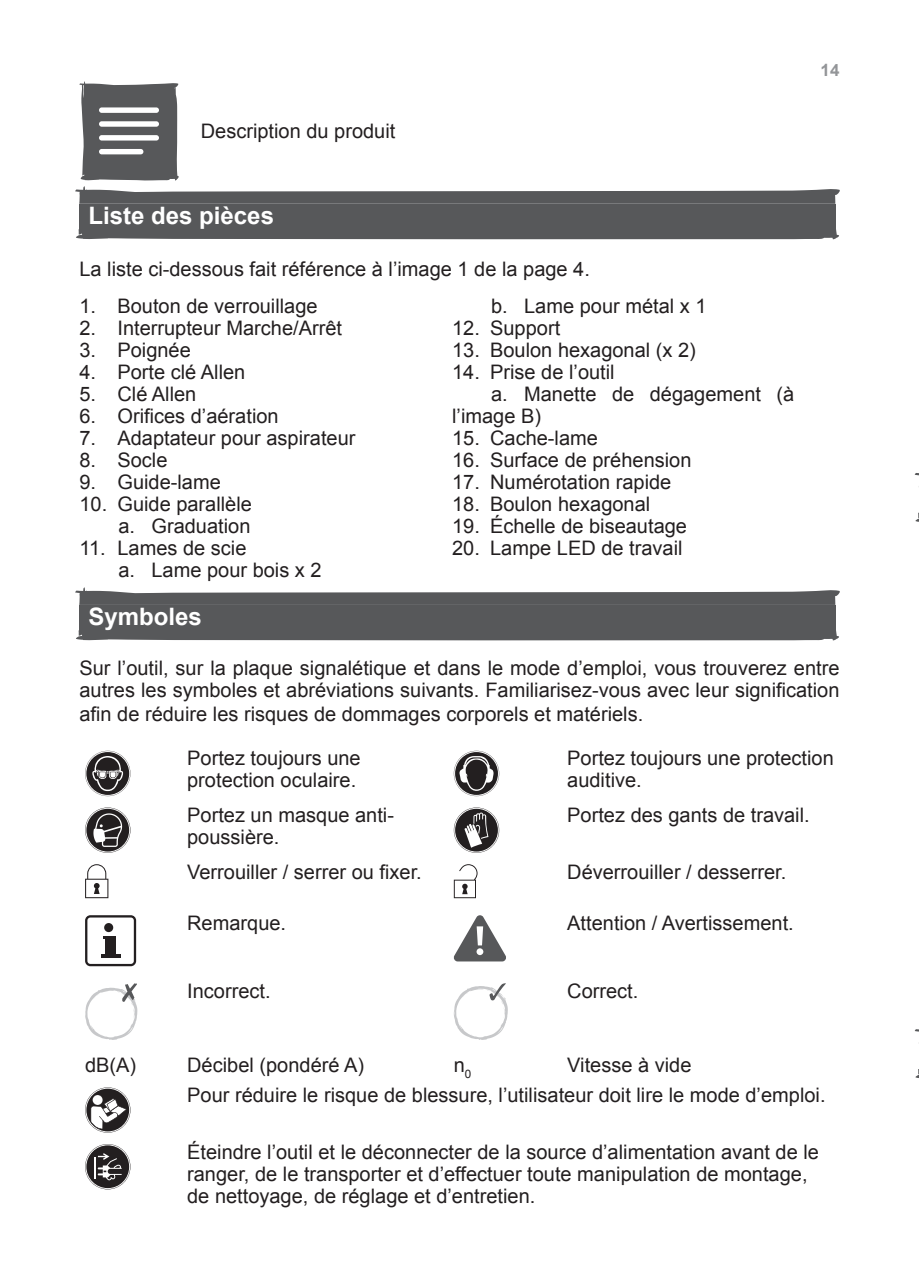
<style>
.page{position:relative;width:919px;height:1270px;background:#fff}
.page>*{position:absolute;margin:0;border:0;box-sizing:border-box;transform-origin:0 0}
.t1{font:700 24px "Arial";color:#fff}
.t2{font:20px/22px "Arial";color:#231f20}
.t3{font:700 17px "Arial";color:#939598}
</style>
<div class="page">
<svg style="left:914px;top:473px;width:5px;height:49px"></svg>
<svg style="left:914px;top:1029px;width:5px;height:49px"></svg>
<div style="left:79px;top:204px;width:756px;height:25px;background:#57585a"></div>
<svg style="left:75px;top:81px;width:765px;height:123px"></svg>
<svg style="left:76px;top:229px;width:763px;height:11px;background:#666769"></svg>
<div style="left:79px;top:605px;width:756px;height:25px;background:#57585a"></div>
<svg style="left:75px;top:587px;width:765px;height:18px"></svg>
<svg style="left:76px;top:630px;width:763px;height:11px;background:#646567"></svg>
<svg style="left:85px;top:751px;width:45px;height:45px"></svg>
<svg style="left:454px;top:751px;width:45px;height:45px"></svg>
<svg style="left:85px;top:807px;width:45px;height:46px"></svg>
<svg style="left:454px;top:807px;width:45px;height:46px"></svg>
<svg style="left:85px;top:864px;width:23px;height:34px"></svg>
<svg style="left:454px;top:864px;width:23px;height:34px"></svg>
<svg style="left:85px;top:915px;width:51px;height:51px"></svg>
<div style="left:105px;top:936px;width:11px;height:19px;background:#231f20"></div>
<hr style="left:101px;top:954px;width:19px;height:4px;background:#231f20">
<svg style="left:453px;top:915px;width:53px;height:46px"></svg>
<svg style="left:85px;top:983px;width:52px;height:57px"></svg>
<svg style="left:454px;top:983px;width:54px;height:57px"></svg>
<svg style="left:85px;top:1087px;width:45px;height:46px"></svg>
<svg style="left:85px;top:1144px;width:45px;height:45px"></svg>
<p class="t2" style="left:201px;top:120px;width:196px">Description du produit</p>
<p class="t1" style="left:88px;top:200px;width:187px">Liste des pièces</p>
<p class="t2" style="left:79px;top:258px;width:512px">La liste ci-dessous fait référence à l’image 1 de la page 4.</p>
<p class="t2" style="left:79px;top:295px;width:240px">1. Bouton de verrouillage</p>
<p class="t2" style="left:79px;top:317px;width:264px">2. Interrupteur Marche/Arrêt</p>
<p class="t2" style="left:79px;top:339px;width:113px">3. Poignée</p>
<p class="t2" style="left:79px;top:361px;width:167px">4. Porte clé Allen</p>
<p class="t2" style="left:79px;top:383px;width:118px">5. Clé Allen</p>
<p class="t2" style="left:79px;top:405px;width:201px">6. Orifices d’aération</p>
<p class="t2" style="left:79px;top:427px;width:277px">7. Adaptateur pour aspirateur</p>
<p class="t2" style="left:79px;top:449px;width:90px">8. Socle</p>
<p class="t2" style="left:79px;top:471px;width:143px">9. Guide-lame</p>
<p class="t2" style="left:79px;top:493px;width:174px;text-align:right">10. Guide parallèle a. Graduation</p>
<p class="t2" style="left:118px;top:537px;width:205px;text-indent:-39px">11. Lames de scie<br>a. Lame pour bois x 2</p>
<p class="t2" style="left:491px;top:295px;width:217px">b. Lame pour métal x 1</p>
<p class="t2" style="left:452px;top:317px;width:110px">12. Support</p>
<p class="t2" style="left:452px;top:339px;width:245px">13. Boulon hexagonal (x 2)</p>
<p class="t2" style="left:452px;top:361px;width:164px">14. Prise de l’outil</p>
<p class="t2" style="left:491px;top:383px;width:305px">a. Manette de dégagement (à</p>
<p class="t2" style="left:452px;top:405px;width:90px">l’image B)</p>
<p class="t2" style="left:452px;top:427px;width:147px">15. Cache-lame</p>
<p class="t2" style="left:452px;top:449px;width:241px">16. Surface de préhension</p>
<p class="t2" style="left:452px;top:471px;width:221px">17. Numérotation rapide</p>
<p class="t2" style="left:452px;top:493px;width:200px">18. Boulon hexagonal</p>
<p class="t2" style="left:452px;top:515px;width:236px">19. Échelle de biseautage</p>
<p class="t2" style="left:452px;top:537px;width:232px">20. Lampe LED de travail</p>
<p class="t3" style="left:820px;top:58px;width:20px">14</p>
<p class="t1" style="left:88px;top:601px;width:115px">Symboles</p>
<p class="t2" style="left:79px;top:657px;width:761px">Sur l’outil, sur la plaque signalétique et dans le mode d’emploi, vous trouverez entre autres les symboles et abréviations suivants. Familiarisez-vous avec leur signification</p>
<p class="t2" style="left:79px;top:703px;width:565px">afin de réduire les risques de dommages corporels et matériels.</p>
<p class="t2" style="left:187px;top:748px;width:175px">Portez toujours une protection oculaire.</p>
<p class="t2" style="left:567px;top:748px;width:268px">Portez toujours une protection auditive.</p>
<p class="t2" style="left:187px;top:804px;width:208px">Portez un masque anti&shy;poussière.</p>
<p class="t2" style="left:567px;top:804px;width:244px">Portez des gants de travail.</p>
<p class="t2" style="left:187px;top:861px;width:236px">Verrouiller / serrer ou fixer.</p>
<p class="t2" style="left:567px;top:861px;width:220px">Déverrouiller / desserrer.</p>
<p class="t2" style="left:187px;top:912px;width:100px">Remarque.</p>
<p class="t2" style="left:567px;top:912px;width:228px">Attention / Avertissement.</p>
<p class="t2" style="left:187px;top:980px;width:85px">Incorrect.</p>
<p class="t2" style="left:567px;top:980px;width:73px">Correct.</p>
<p class="t2" style="left:85px;top:1054px;width:53px">dB(A)</p>
<p class="t2" style="left:187px;top:1054px;width:178px">Décibel (pondéré A)</p>
<p class="t2" style="left:454px;top:1054px;width:19px">n<sub>0</sub></p>
<p class="t2" style="left:187px;top:1049px;width:639px;line-height:30.4px;text-indent:380px">Vitesse à vide<br>Pour réduire le risque de blessure, l’utilisateur doit lire le mode d’emploi.</p>
<p class="t2" style="left:187px;top:1141px;width:633px">Éteindre l’outil et le déconnecter de la source d’alimentation avant de le ranger, de le transporter et d’effectuer toute manipulation de montage, de nettoyage, de réglage et d’entretien.</p>
</div>
